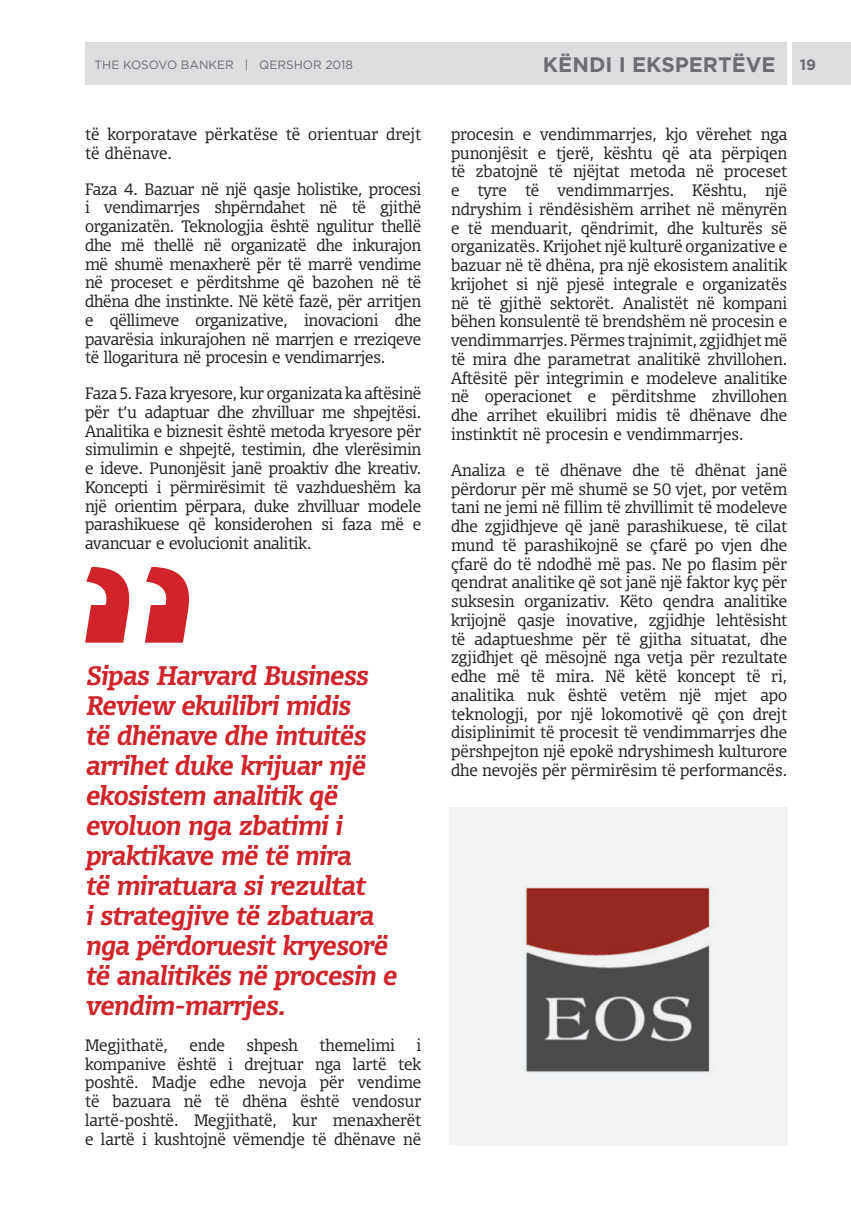
<style>
.page{position:relative;width:851px;height:1221px;background:#fff}
.page>*{position:absolute;margin:0;border:0;box-sizing:border-box;transform-origin:0 0}
.t1{font:italic 700 25.5px/30px "Olsen LF";letter-spacing:-.03em;color:#d1232a}
.t2{font:700 21px "Gotham";color:#6c6d70}
.t3{font:300 15.75px/18.8px "Olsen LF";letter-spacing:-.005em;color:#231f20;text-align:justify}
.t4{font:12px "Gotham";color:#6c6d70}
.s1{font-size:15px}
</style>
<div class="page">
<div style="left:85px;top:43px;width:765px;height:42px;background:#dcdddf"></div>
<hr style="left:787px;top:38px;width:4px;height:51px;background:#fff">
<svg style="left:85px;top:567px;width:104px;height:75px"></svg>
<div style="left:449px;top:807px;width:338px;height:338px;background:#f2f3f4"></div>
<img style="left:525px;top:887px;width:185px;height:186px">
<p class="t4" style="left:94px;top:57px;width:260px">THE KOSOVO BANKER | QERSHOR 2018</p>
<h2 class="t2" style="left:543px;top:51px;width:275px">KËNDI I EKSPERTËVE <span class="s1">19</span></h2>
<p class="t3" style="left:85px;top:124px;width:337px">të korporatave përkatëse të orientuar drejt të dhënave.</p>
<p class="t3" style="left:85px;top:179px;width:337px">Faza 4. Bazuar në një qasje holistike, procesi i vendimarrjes shpërndahet në të gjithë organizatën. Teknologjia është ngulitur thellë dhe më thellë në organizatë dhe inkurajon më shumë menaxherë për të marrë vendime në proceset e përditshme që bazohen në të dhëna dhe instinkte. Në këtë fazë, për arritjen e qëllimeve organizative, inovacioni dhe pavarësia inkurajohen në marrjen e rreziqeve të llogaritura në procesin e vendimarrjes.</p>
<p class="t3" style="left:85px;top:383px;width:337px">Faza 5. Faza kryesore, kur organizata ka aftësinë për t’u adaptuar dhe zhvilluar me shpejtësi.<br>Analitika e biznesit është metoda kryesore për simulimin e shpejtë, testimin, dhe vlerësimin e ideve. Punonjësit janë proaktiv dhe kreativ.<br>Koncepti i përmirësimit të vazhdueshëm ka një orientim përpara, duke zhvilluar modele parashikuese që konsiderohen si faza më e avancuar e evolucionit analitik.</p>
<p class="t1" style="left:85px;top:659px;width:313px">Sipas Harvard Business<br>Review ekuilibri midis<br>të dhënave dhe intuitës arrihet duke krijuar një ekosistem analitik që evoluon nga zbatimi i praktikave më të mira<br>të miratuara si rezultat<br>i strategjive të zbatuara nga përdoruesit kryesorë të analitikës në procesin e vendim-marrjes.</p>
<p class="t3" style="left:85px;top:1035px;width:84px">Megjithatë,</p>
<p class="t3" style="left:189px;top:1035px;width:37px">ende</p>
<p class="t3" style="left:246px;top:1035px;width:53px">shpesh</p>
<p class="t3" style="left:319px;top:1035px;width:77px">themelimi</p>
<p class="t3" style="left:85px;top:1035px;width:337px;text-indent:331px">i kompanive është i drejtuar nga lartë tek poshtë. Madje edhe nevoja për vendime të bazuara në të dhëna është vendosur lartë-poshtë. Megjithatë, kur menaxherët e lartë i kushtojnë vëmendje të dhënave në</p>
<p class="t3" style="left:451px;top:124px;width:337px">procesin e vendimmarrjes, kjo vërehet nga punonjësit e tjerë, kështu që ata përpiqen të zbatojnë të njëjtat metoda në proceset e tyre të vendimmarrjes. Kështu, një ndryshim i rëndësishëm arrihet në mënyrën e të menduarit, qëndrimit, dhe kulturës së organizatës. Krijohet një kulturë organizative e bazuar në të dhëna, pra një ekosistem analitik krijohet si një pjesë integrale e organizatës në të gjithë sektorët. Analistët në kompani bëhen konsulentë të brendshëm në procesin e vendimmarrjes. Përmes trajnimit, zgjidhjet më të mira dhe parametrat analitikë zhvillohen.<br>Aftësitë për integrimin e modeleve analitike në operacionet e përditshme zhvillohen dhe arrihet ekuilibri midis të dhënave dhe instinktit në procesin e vendimmarrjes.</p>
<p class="t3" style="left:451px;top:460px;width:337px">Analiza e të dhënave dhe të dhënat janë përdorur për më shumë se 50 vjet, por vetëm tani ne jemi në fillim të zhvillimit të modeleve dhe zgjidhjeve që janë parashikuese, të cilat mund të parashikojnë se çfarë po vjen dhe çfarë do të ndodhë më pas. Ne po flasim për qendrat analitike që sot janë një faktor kyç për suksesin organizativ. Këto qendra analitike krijojnë qasje inovative, zgjidhje lehtësisht të adaptueshme për të gjitha situatat, dhe zgjidhjet që mësojnë nga vetja për rezultate edhe më të mira. Në këtë koncept të ri, analitika nuk është vetëm një mjet apo teknologji, por një lokomotivë që çon drejt disiplinimit të procesit të vendimmarrjes dhe përshpejton një epokë ndryshimesh kulturore dhe nevojës për përmirësim të performancës.</p>
</div>
